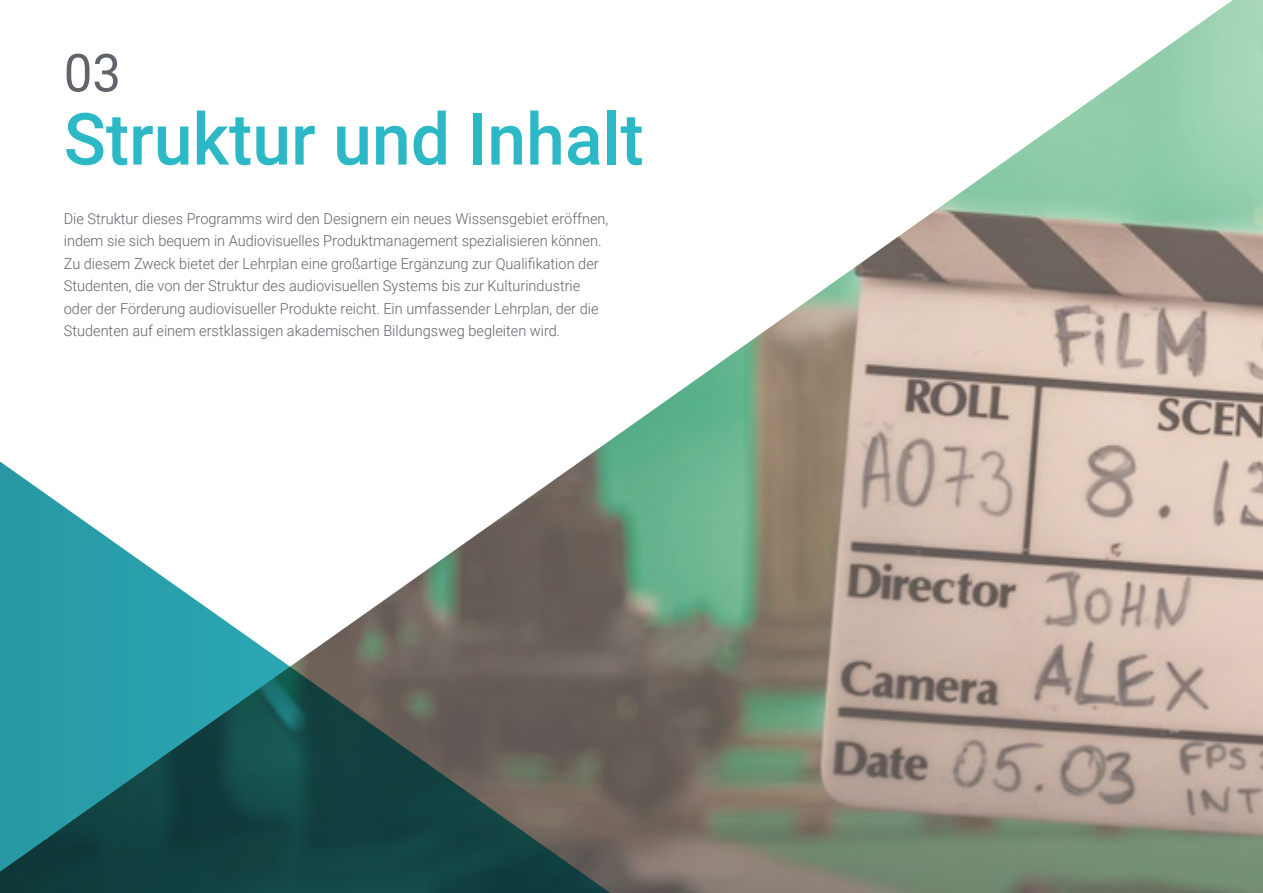
<style>
.page{position:relative;width:1263px;height:893px;background:#fff}
.page>*{position:absolute;margin:0;border:0;box-sizing:border-box;transform-origin:0 0}
.t1{font:500 72px "Roboto";color:#2db8c5}
.t2{font:52.5px "Roboto";color:#61646a}
.t3{font:300 15px/22.5px "Roboto";color:#61646a}
</style>
<div class="page">
<img style="left:602px;top:0;width:661px;height:893px">
<svg style="left:0;top:446px;width:640px;height:447px"></svg>
<h2 class="t2" style="left:64px;top:36px;width:59px">03</h2>
<h1 class="t1" style="left:64px;top:89px;width:581px">Struktur und Inhalt</h1>
<p class="t3" style="left:64px;top:207px;width:546px">Die Struktur dieses Programms wird den Designern ein neues Wissensgebiet eröffnen, indem sie sich bequem in Audiovisuelles Produktmanagement spezialisieren können.<br>Zu diesem Zweck bietet der Lehrplan eine großartige Ergänzung zur Qualifikation der Studenten, die von der Struktur des audiovisuellen Systems bis zur Kulturindustrie oder der Förderung audiovisueller Produkte reicht. Ein umfassender Lehrplan, der die Studenten auf einem erstklassigen akademischen Bildungsweg begleiten wird.</p>
</div>
